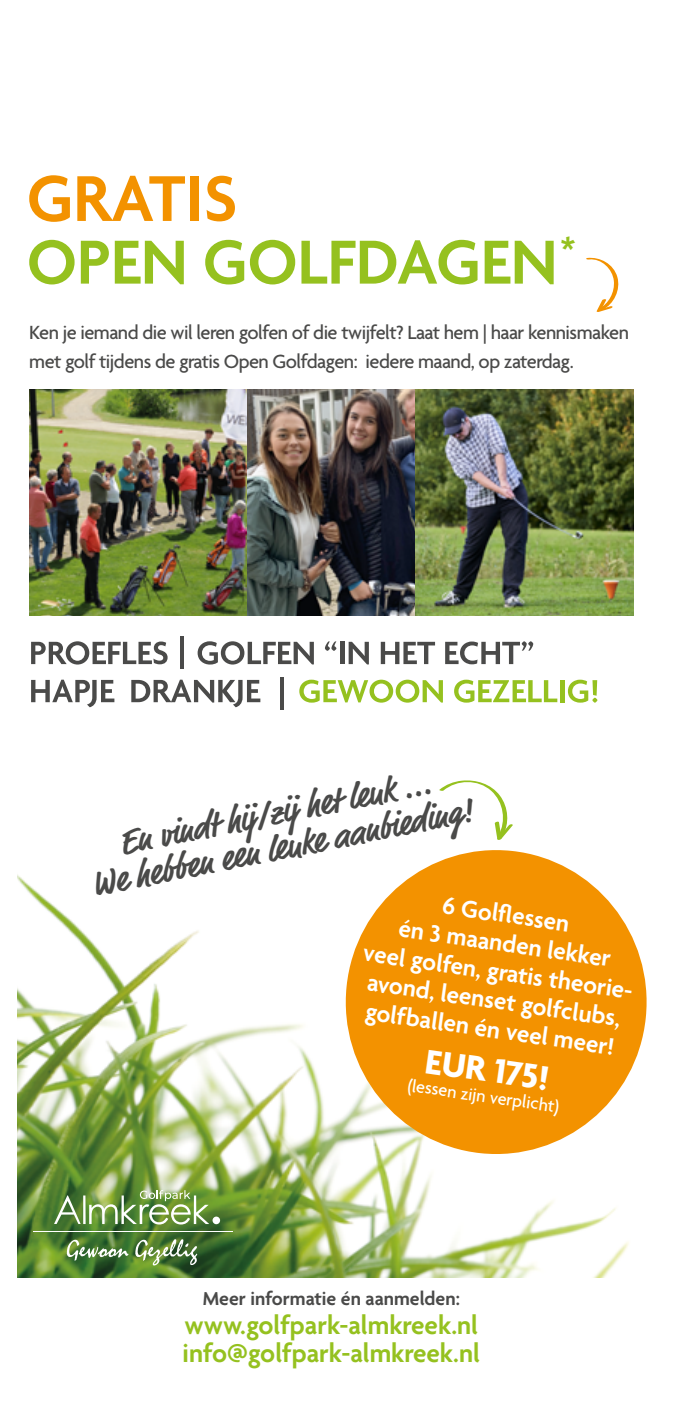
<style>
.page{position:relative;width:681px;height:1404px;background:#fff}
.page>*{position:absolute;margin:0;border:0;box-sizing:border-box;transform-origin:0 0}
.t1{font:700 36.9px "Agenda";color:#fff}
.t2{font:700 35.4px/35.4px "Market Pro";color:#4a4a49;text-align:center}
.t3{font:600 35.4px "Agenda";color:#95c11f}
.t4{font:600 27.6px/27.6px "Agenda";color:#95c11f}
.t5{font:600 25.8px/28.8px "Agenda";color:#fff;text-align:center}
.t6{font:500 20.7px/28.5px "Agenda";letter-spacing:-.025em;color:#4a4a49}
.t7{font:600 20.1px "Agenda";color:#4a4a49}
.t8{font:500 18.6px "Agenda";color:#fff}
</style>
<div class="page">
<img style="left:17px;top:389px;width:617px;height:888px">
<svg style="left:586px;top:257px;width:33px;height:55px"></svg>
<div style="left:212px;top:1216px;width:8px;height:7px;background:#fff;border-radius:50%"></div>
<svg style="left:67px;top:1239px;width:61px;height:21px"></svg>
<svg style="left:135px;top:1239px;width:62px;height:26px;background:#75955e"></svg>
<hr style="left:33px;top:1231px;width:200px;height:1px;background:#fff">
<svg style="left:54px;top:1195px;width:27px;height:28px"></svg>
<hr style="left:83px;top:1195px;width:3px;height:28px;background:#fff">
<svg style="left:89px;top:1189px;width:120px;height:35px;background:#8aac68"></svg>
<svg style="left:31px;top:641px;width:136px;height:23px"></svg>
<svg style="left:197px;top:641px;width:117px;height:23px"></svg>
<svg style="left:325px;top:641px;width:11px;height:9px"></svg>
<hr style="left:340px;top:641px;width:4px;height:23px;background:#4a4a49">
<svg style="left:348px;top:641px;width:21px;height:23px"></svg>
<svg style="left:380px;top:641px;width:55px;height:23px"></svg>
<svg style="left:445px;top:641px;width:88px;height:23px"></svg>
<svg style="left:31px;top:679px;width:83px;height:28px"></svg>
<svg style="left:131px;top:679px;width:129px;height:28px"></svg>
<svg style="left:299px;top:679px;width:144px;height:23px"></svg>
<svg style="left:454px;top:679px;width:103px;height:23px"></svg>
<div style="left:559px;top:680px;width:5px;height:22px;background:#95c11f"></div>
<svg style="left:567px;top:679px;width:30px;height:23px"></svg>
<hr style="left:180px;top:636px;width:3px;height:33px;background:#4a4a49">
<hr style="left:280px;top:677px;width:3px;height:33px;background:#4a4a49">
<svg style="left:438px;top:779px;width:75px;height:61px"></svg>
<svg style="left:29px;top:175px;width:41px;height:47px"></svg>
<svg style="left:77px;top:176px;width:108px;height:45px"></svg>
<div style="left:190px;top:176px;width:9px;height:45px;background:#f39200"></div>
<svg style="left:206px;top:176px;width:29px;height:45px"></svg>
<svg style="left:29px;top:240px;width:46px;height:44px"></svg>
<svg style="left:81px;top:241px;width:28px;height:42px"></svg>
<svg style="left:115px;top:241px;width:69px;height:43px"></svg>
<svg style="left:205px;top:240px;width:39px;height:44px"></svg>
<svg style="left:250px;top:240px;width:45px;height:44px"></svg>
<svg style="left:301px;top:240px;width:176px;height:44px"></svg>
<svg style="left:484px;top:241px;width:69px;height:43px"></svg>
<img style="left:29px;top:390px;width:218px;height:225px">
<img style="left:247px;top:390px;width:168px;height:225px">
<img style="left:415px;top:390px;width:218px;height:225px">
<svg style="left:338px;top:842px;width:309px;height:319px;fill:#f39200"></svg>
<h2 class="t3" style="left:560px;top:231px;width:16px">*</h2>
<p class="t6" style="left:29px;top:319px;width:601px">Ken je iemand die wil leren golfen of die twijfelt? Laat hem | haar kennismaken met golf tijdens de gratis Open Golfdagen: iedere maand, op zaterdag.</p>
<h2 class="t2" style="left:82px;top:833px;width:389px;rotate:-11deg">En vindt hij/zij het leuk ...<br>We hebben een leuke aanbieding!</h2>
<p class="t5" style="left:373px;top:882px;width:278px;rotate:8deg">6 Golfl essen<br>én 3 maanden lekker<br>veel golfen, gratis theorie&shy;avond, leenset golfclubs, golfballen én veel meer!</p>
<h1 class="t1" style="left:428px;top:1041px;width:126px;rotate:8deg">EUR 175!</h1>
<p class="t8" style="left:409px;top:1075px;width:159px;rotate:8deg">(lessen zijn verplicht)</p>
<p class="t7" style="left:203px;top:1287px;width:258px">Meer informatie én aanmelden:</p>
<h3 class="t4" style="left:182px;top:1312px;width:299px">www.golfpark-almkreek.nl info@golfpark-almkreek.nl</h3>
</div>
